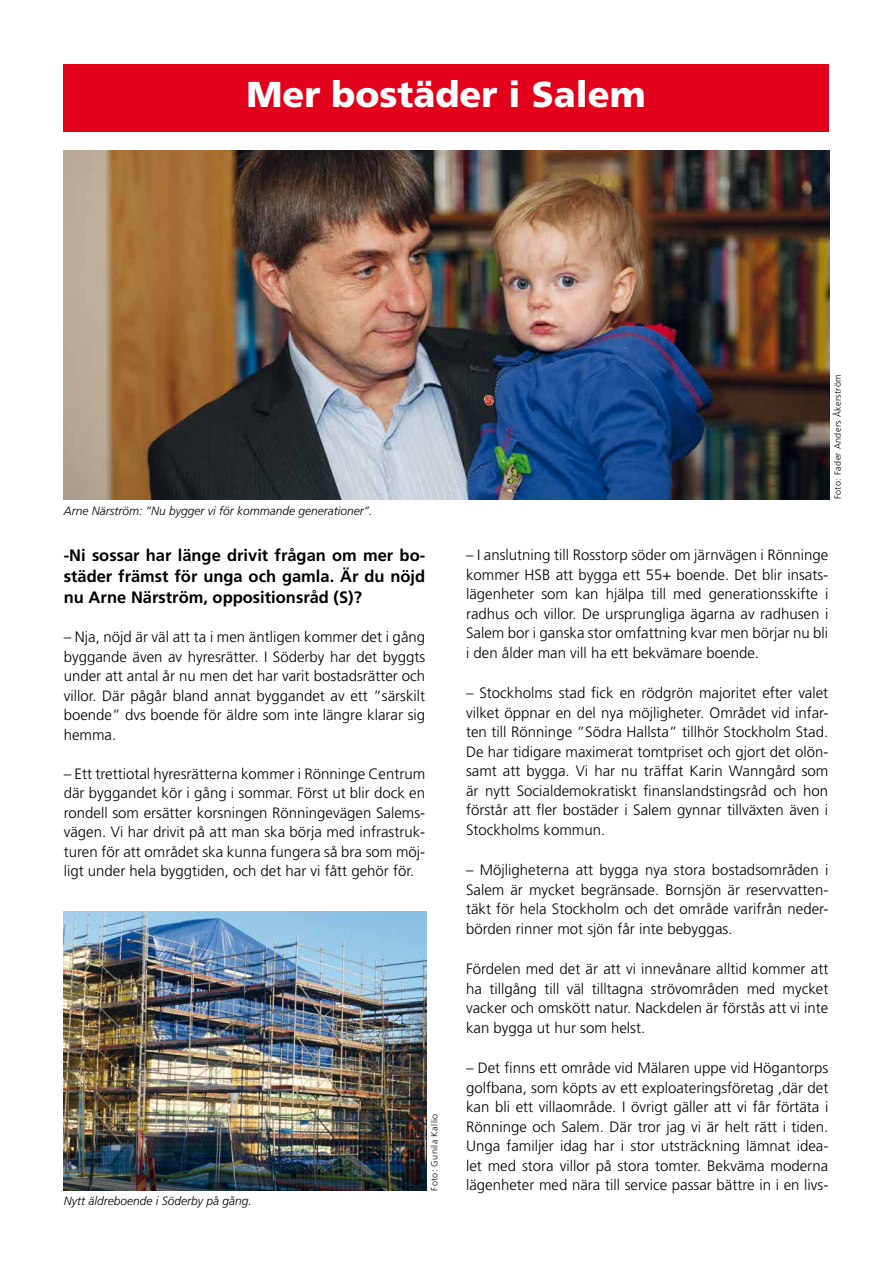
<style>
.page{position:relative;width:893px;height:1263px;background:#fff}
.page>*{position:absolute;margin:0;border:0;box-sizing:border-box;transform-origin:0 0}
.t1{font:900 36px "Frutiger";color:#fff}
.t2{font:700 16.5px/21px "Frutiger";color:#000;text-align:justify}
.t3{font:300 15px/19.5px "Frutiger";color:#000;text-align:justify}
.t4{font:italic 300 12px "Frutiger";color:#000}
.t5{font:300 9px "Frutiger";letter-spacing:.04em;color:#000}
</style>
<div class="page">
<div style="left:64px;top:64px;width:765px;height:68px;background:#e2001a"></div>
<img style="left:64px;top:151px;width:765px;height:348px">
<img style="left:64px;top:911px;width:362px;height:280px">
<h1 class="t1" style="left:246px;top:73px;width:401px">Mer bostäder i Salem</h1>
<p class="t4" style="left:64px;top:504px;width:310px">Arne Närström: ”Nu bygger vi för kommande generationer”.</p>
<p class="t5" style="left:832px;top:499px;width:126px;rotate:-90deg">Foto: Fader Anders Åkerström</p>
<p class="t2" style="left:64px;top:545px;width:363px">-Ni sossar har länge drivit frågan om mer bo&shy;städer främst för unga och gamla. Är du nöjd nu Arne Närström, oppositionsråd (S)?</p>
<p class="t3" style="left:64px;top:627px;width:363px">– Nja, nöjd är väl att ta i men äntligen kommer det i gång byggande även av hyresrätter. I Söderby har det byggts under att antal år nu men det har varit bostadsrätter och villor. Där pågår bland annat byggandet av ett ”särskilt boende” dvs boende för äldre som inte längre klarar sig hemma.</p>
<p class="t3" style="left:64px;top:764px;width:363px">– Ett trettiotal hyresrätterna kommer i Rönninge Centrum där byggandet kör i gång i sommar. Först ut blir dock en rondell som ersätter korsningen Rönningevägen Salems&shy;vägen. Vi har drivit på att man ska börja med infrastruk&shy;turen för att området ska kunna fungera så bra som möj&shy;ligt under hela byggtiden, och det har vi fått gehör för.</p>
<p class="t4" style="left:64px;top:1194px;width:190px">Nytt äldreboende i Söderby på gång.</p>
<p class="t5" style="left:429px;top:1191px;width:78px;rotate:-90deg">Foto: Gunila Kallio</p>
<p class="t3" style="left:466px;top:545px;width:364px">– I anslutning till Rosstorp söder om järnvägen i Rönninge kommer HSB att bygga ett 55+ boende. Det blir insats&shy;lägenheter som kan hjälpa till med generationsskifte i radhus och villor. De ursprungliga ägarna av radhusen i Salem bor i ganska stor omfattning kvar men börjar nu bli i den ålder man vill ha ett bekvämare boende.</p>
<p class="t3" style="left:466px;top:683px;width:364px">– Stockholms stad fick en rödgrön majoritet efter valet vilket öppnar en del nya möjligheter. Området vid infar&shy;ten till Rönninge ”Södra Hallsta” tillhör Stockholm Stad.<br>De har tidigare maximerat tomtpriset och gjort det olön&shy;samt att bygga. Vi har nu träffat Karin Wanngård som är nytt Socialdemokratiskt finanslandstingsråd och hon förstår att fler bostäder i Salem gynnar tillväxten även i Stockholms kommun.</p>
<p class="t3" style="left:466px;top:860px;width:364px">– Möjligheterna att bygga nya stora bostadsområden i Salem är mycket begränsade. Bornsjön är reservvatten&shy;täkt för hela Stockholm och det område varifrån neder&shy;börden rinner mot sjön får inte bebyggas.</p>
<p class="t3" style="left:466px;top:959px;width:364px">Fördelen med det är att vi innevånare alltid kommer att ha tillgång till väl tilltagna strövområden med mycket vacker och omskött natur. Nackdelen är förstås att vi inte kan bygga ut hur som helst.</p>
<p class="t3" style="left:466px;top:1058px;width:364px">– Det finns ett område vid Mälaren uppe vid Högantorps golfbana, som köpts av ett exploateringsföretag ,där det kan bli ett villaområde. I övrigt gäller att vi får förtäta i Rönninge och Salem. Där tror jag vi är helt rätt i tiden.<br>Unga familjer idag har i stor utsträckning lämnat idea&shy;let med stora villor på stora tomter. Bekväma moderna lägenheter med nära till service passar bättre in i en livs-</p>
</div>
